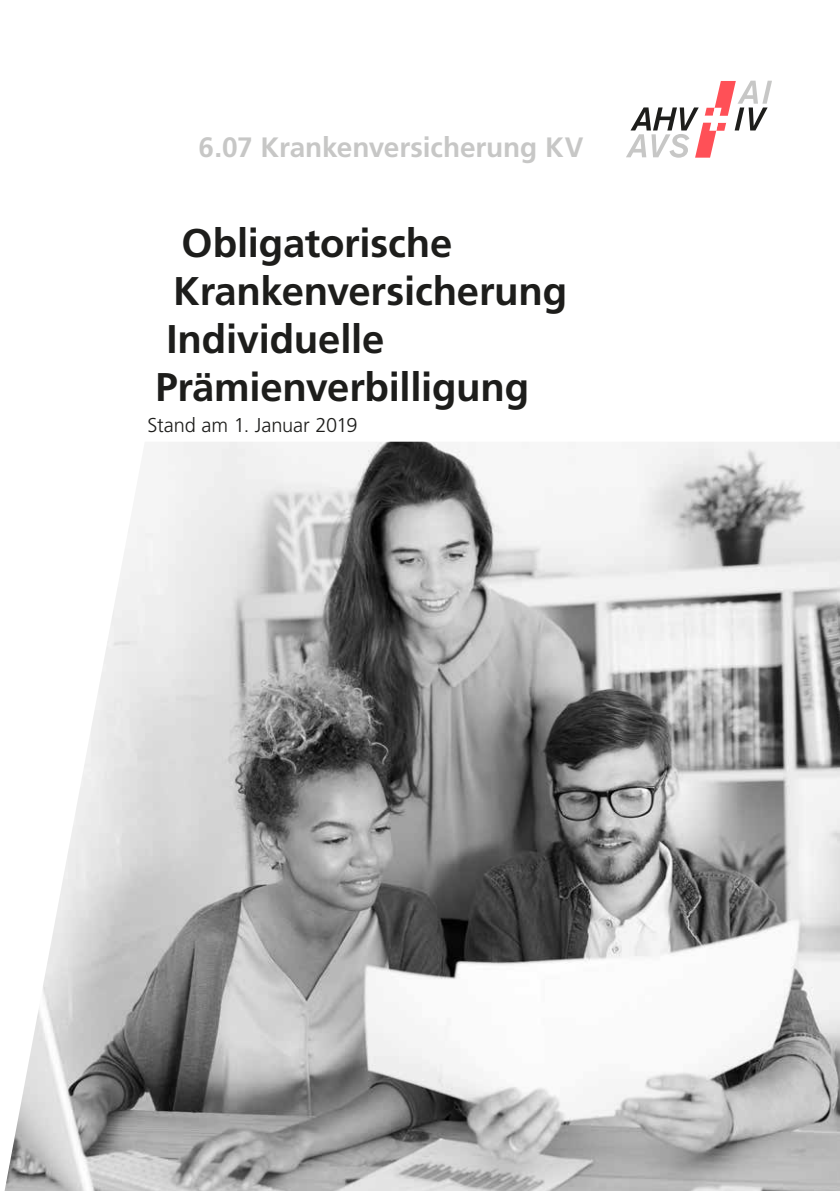
<style>
.page{position:relative;width:840px;height:1191px;background:#fff}
.page>*{position:absolute;margin:0;border:0;box-sizing:border-box;transform-origin:0 0}
.MB_Titel{font:700 40px/48px "Frutiger LT Std";letter-spacing:-.005em;color:#1d1d1b}
.MB_Gruppe_Titelseite{font:700 28px "Frutiger LT Std";letter-spacing:-.005em;color:#c7c7c6}
.Grundtext{font:300 20px "Frutiger LT Std";letter-spacing:-.005em;color:#1d1d1b}
</style>
<div class="page">
<svg style="left:626px;top:81px;width:145px;height:77px"></svg>
<img style="left:4px;top:442px;width:835px;height:749px">
<p class="MB_Gruppe_Titelseite" style="left:198px;top:131px;width:386px">6.07 Krankenversicherung KV</p>
<p class="MB_Titel" style="left:181px;top:219px;width:272px">Obligatorische</p>
<p class="MB_Titel" style="left:173px;top:267px;width:395px">Krankenversicherung</p>
<p class="MB_Titel" style="left:155px;top:315px;width:375px">Individuelle<br>Prämienverbilligung</p>
<p class="Grundtext" style="left:147px;top:414px;width:211px">Stand am 1. Januar 2019</p>
</div>
